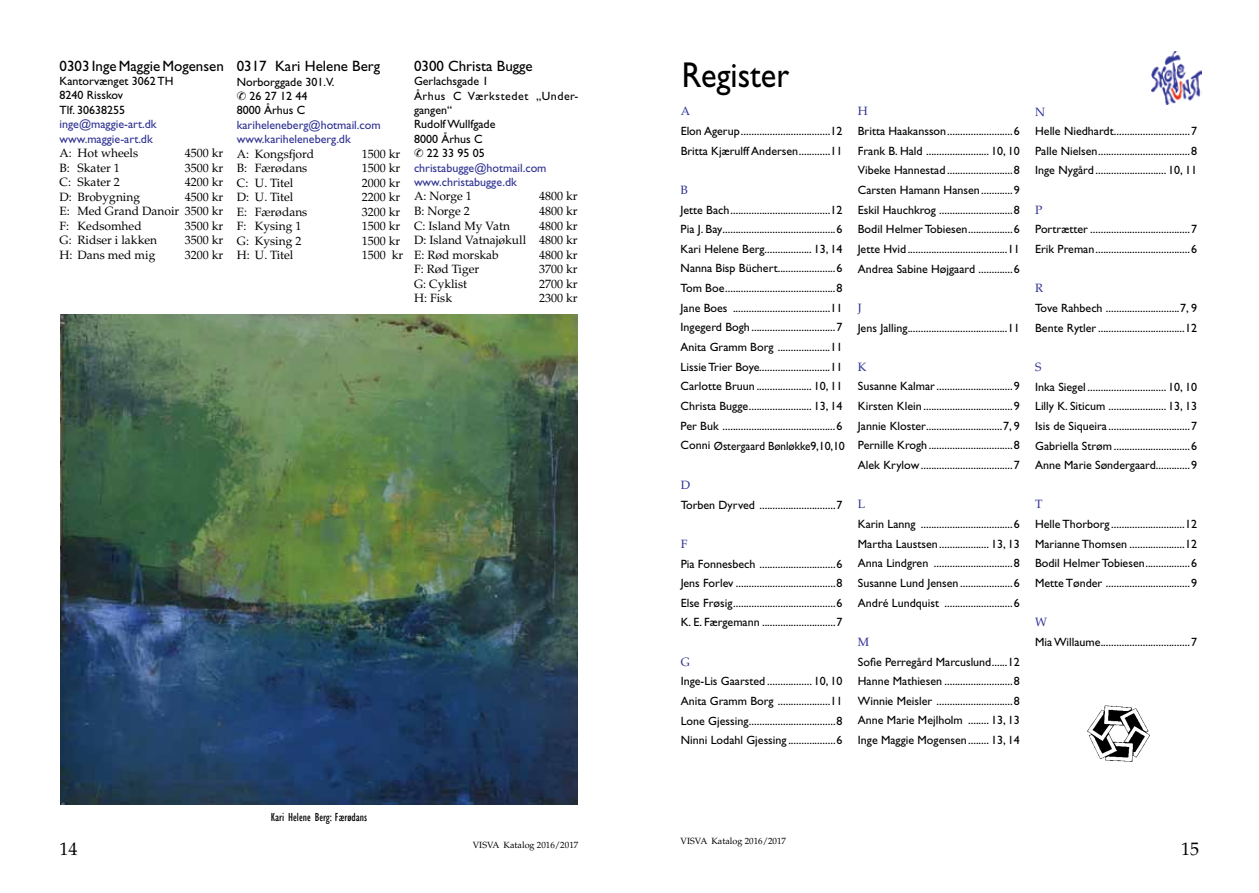
<style>
.page{position:relative;width:1259px;height:893px;background:#fff}
.page>*{position:absolute;margin:0;border:0;box-sizing:border-box;transform-origin:0 0}
.t1{font:36px "Gill Sans";color:#000;scale:.9 1}
.t2{font:18px "Palm Springs";color:#000}
.t3{font:15px "Gill Sans";color:#000}
.t4{font:12px/19.6px "Gill Sans";color:#000;text-align:justify}
.t5{font:12px/14.5px "Palm Springs";color:#000;text-align:justify}
.t6{font:12px/14.4px "Gill Sans";color:#2e3192}
.t7{font:12px "Gill Sans";letter-spacing:.045em;color:#000}
.t8{font:condensed 12px "Gill Sans";color:#000}
.t9{font:12px "Palm Springs";color:#2e3192}
.t10{font:9px "Palm Springs";color:#000}
</style>
<div class="page">
<img style="left:1151px;top:51px;width:50px;height:54px">
<img style="left:1087px;top:705px;width:63px;height:57px">
<img style="left:61px;top:314px;width:516px;height:490px">
<p class="t3" style="left:60px;top:57px;width:166px">0303 Inge Maggie Mogensen</p>
<p class="t4" style="left:60px;top:74px;width:116px;line-height:14.4px;text-align:left">Kantorvænget 3062 TH<br>8240 Risskov<br>Tlf. 30638255</p>
<p class="t6" style="left:60px;top:117px;width:99px">inge@maggie-art.dk www.maggie-art.dk</p>
<p class="t5" style="left:60px;top:146px;width:80px">A: Hot wheels</p>
<p class="t5" style="left:185px;top:146px;width:40px">4500 kr</p>
<p class="t5" style="left:60px;top:161px;width:62px">B: Skater 1</p>
<p class="t5" style="left:185px;top:161px;width:40px">3500 kr</p>
<p class="t5" style="left:60px;top:175px;width:62px">C: Skater 2</p>
<p class="t5" style="left:185px;top:175px;width:40px">4200 kr</p>
<p class="t5" style="left:60px;top:190px;width:82px">D: Brobygning</p>
<p class="t5" style="left:60px;top:190px;width:165px;text-indent:125px">4500 kr E: Med Grand Danoir 3500 kr F: Kedsomhed</p>
<p class="t5" style="left:185px;top:219px;width:40px">3500 kr</p>
<p class="t5" style="left:60px;top:233px;width:99px">G: Ridser i lakken</p>
<p class="t5" style="left:185px;top:233px;width:40px">3500 kr</p>
<p class="t5" style="left:60px;top:248px;width:97px">H: Dans med mig</p>
<p class="t5" style="left:185px;top:248px;width:40px">3200 kr</p>
<p class="t3" style="left:237px;top:58px;width:145px">0317 Kari Helene Berg</p>
<p class="t4" style="left:237px;top:72px;width:99px">Norborggade 301.V.</p>
<p class="t4" style="left:250px;top:86px;width:60px">26 27 12 44</p>
<p class="t4" style="left:237px;top:101px;width:70px">8000 Århus C</p>
<p class="t6" style="left:237px;top:118px;width:145px">kariheleneberg@hotmail.com www.kariheleneberg.dk</p>
<p class="t5" style="left:237px;top:147px;width:79px">A: Kongsfjord</p>
<p class="t5" style="left:362px;top:147px;width:40px">1500 kr</p>
<p class="t5" style="left:237px;top:161px;width:72px">B: Færødans</p>
<p class="t5" style="left:362px;top:161px;width:40px">1500 kr</p>
<p class="t5" style="left:237px;top:176px;width:58px">C: U. Titel</p>
<p class="t5" style="left:362px;top:176px;width:40px">2000 kr</p>
<p class="t5" style="left:237px;top:190px;width:58px">D: U. Titel</p>
<p class="t5" style="left:362px;top:190px;width:40px">2200 kr</p>
<p class="t5" style="left:237px;top:205px;width:72px">E: Færødans</p>
<p class="t5" style="left:362px;top:205px;width:40px">3200 kr</p>
<p class="t5" style="left:237px;top:219px;width:66px">F: Kysing 1</p>
<p class="t5" style="left:362px;top:219px;width:40px">1500 kr</p>
<p class="t5" style="left:237px;top:234px;width:66px">G: Kysing 2</p>
<p class="t5" style="left:362px;top:234px;width:40px">1500 kr</p>
<p class="t5" style="left:237px;top:248px;width:58px">H: U. Titel</p>
<p class="t5" style="left:362px;top:248px;width:43px">1500 kr</p>
<p class="t3" style="left:414px;top:57px;width:120px">0300 Christa Bugge</p>
<p class="t4" style="left:414px;top:71px;width:76px">Gerlachsgade 1</p>
<p class="t7" style="left:414px;top:89px;width:166px">Århus C Værkstedet „Under-</p>
<p class="t4" style="left:414px;top:100px;width:40px">gangen“</p>
<p class="t4" style="left:414px;top:115px;width:83px">Rudolf Wullfgade</p>
<p class="t4" style="left:414px;top:129px;width:70px">8000 Århus C</p>
<p class="t4" style="left:427px;top:143px;width:60px">22 33 95 05</p>
<p class="t6" style="left:414px;top:160px;width:134px">christabugge@hotmail.com www.christabugge.dk</p>
<p class="t5" style="left:414px;top:189px;width:59px">A: Norge 1</p>
<p class="t5" style="left:539px;top:189px;width:40px">4800 kr</p>
<p class="t5" style="left:414px;top:204px;width:57px">B: Norge 2</p>
<p class="t5" style="left:539px;top:204px;width:40px">4800 kr</p>
<p class="t5" style="left:414px;top:218px;width:97px">C: Island My Vatn</p>
<p class="t5" style="left:414px;top:218px;width:165px;text-indent:125px">4800 kr D: Island Vatnajøkull 4800 kr E: Rød morskab</p>
<p class="t5" style="left:539px;top:248px;width:40px">4800 kr</p>
<p class="t5" style="left:414px;top:262px;width:67px">F: Rød Tiger</p>
<p class="t5" style="left:539px;top:262px;width:40px">3700 kr</p>
<p class="t5" style="left:414px;top:277px;width:55px">G: Cyklist</p>
<p class="t5" style="left:539px;top:277px;width:40px">2700 kr</p>
<p class="t5" style="left:414px;top:291px;width:39px">H: Fisk</p>
<p class="t5" style="left:539px;top:291px;width:40px">2300 kr</p>
<p class="t8" style="left:271px;top:810px;width:98px">Kari Helene Berg: Færødans</p>
<h1 class="t1" style="left:681px;top:54px;width:121px">Register</h1>
<p class="t9" style="left:680px;top:104px;width:11px">A</p>
<p class="t4" style="left:680px;top:121px;width:163px">Elon Agerup..................................12<br>Britta Kjærulff Andersen............11</p>
<p class="t9" style="left:680px;top:183px;width:9px">B</p>
<p class="t4" style="left:680px;top:200px;width:166px;text-align:left">Jette Bach......................................12<br>Pia J. Bay...........................................6<br>Kari Helene Berg.................. 13, 14<br>Nanna Bisp Büchert......................6<br>Tom Boe..........................................8<br>Jane Boes .....................................11<br>Ingegerd Bogh ................................7<br>Anita Gramm Borg ....................11<br>Lissie Trier Boye...........................11<br>Carlotte Bruun ..................... 10, 11<br>Christa Bugge........................ 13, 14<br>Per Buk ...........................................6<br>Conni Østergaard Bønløkke9,10,10</p>
<p class="t9" style="left:681px;top:478px;width:11px">D</p>
<p class="t4" style="left:681px;top:495px;width:163px">Torben Dyrved .............................7</p>
<p class="t9" style="left:681px;top:537px;width:8px">F</p>
<p class="t4" style="left:681px;top:554px;width:163px">Pia Fonnesbech .............................6<br>Jens Forlev ......................................8<br>Else Frøsig.......................................6<br>K. E. Færgemann ............................7</p>
<p class="t9" style="left:681px;top:655px;width:11px">G</p>
<p class="t4" style="left:681px;top:672px;width:163px">Inge-Lis Gaarsted ................. 10, 10<br>Anita Gramm Borg ....................11<br>Lone Gjessing.................................8<br>Ninni Lodahl Gjessing ..................6</p>
<p class="t9" style="left:858px;top:104px;width:11px">H</p>
<p class="t4" style="left:858px;top:121px;width:163px">Britta Haakansson.........................6<br>Frank B. Hald ........................ 10, 10<br>Vibeke Hannestad .........................8<br>Carsten Hamann Hansen............9<br>Eskil Hauchkrog ............................8<br>Bodil Helmer Tobiesen.................6<br>Jette Hvid......................................11<br>Andrea Sabine Højgaard .............6</p>
<p class="t9" style="left:858px;top:301px;width:5px">J</p>
<p class="t4" style="left:858px;top:318px;width:163px">Jens Jalling......................................11</p>
<p class="t9" style="left:858px;top:360px;width:10px">K</p>
<p class="t4" style="left:858px;top:377px;width:163px">Susanne Kalmar.............................9<br>Kirsten Klein ..................................9<br>Jannie Kloster.............................7, 9<br>Pernille Krogh................................8<br>Alek Krylow...................................7</p>
<p class="t9" style="left:858px;top:497px;width:9px">L</p>
<p class="t4" style="left:858px;top:514px;width:163px">Karin Lanng ...................................6<br>Martha Laustsen................... 13, 13<br>Anna Lindgren ..............................8<br>Susanne Lund Jensen ....................6<br>André Lundquist ..........................6</p>
<p class="t9" style="left:858px;top:635px;width:13px">M</p>
<p class="t4" style="left:858px;top:652px;width:163px">Sofie Perregård Marcuslund......12<br>Hanne Mathiesen ..........................8<br>Winnie Meisler .............................8<br>Anne Marie Mejlholm ........ 13, 13<br>Inge Maggie Mogensen........ 13, 14</p>
<p class="t9" style="left:1035px;top:104px;width:11px">N</p>
<p class="t4" style="left:1035px;top:121px;width:163px">Helle Niedhardt.............................7<br>Palle Nielsen...................................8<br>Inge Nygård........................... 10, 11</p>
<p class="t9" style="left:1035px;top:203px;width:9px">P</p>
<p class="t4" style="left:1035px;top:220px;width:163px">Portrætter ......................................7<br>Erik Preman....................................6</p>
<p class="t9" style="left:1035px;top:281px;width:10px">R</p>
<p class="t4" style="left:1035px;top:298px;width:163px">Tove Rahbech ............................7, 9<br>Bente Rytler.................................12</p>
<p class="t9" style="left:1035px;top:360px;width:8px">S</p>
<p class="t4" style="left:1035px;top:377px;width:163px">Inka Siegel .............................. 10, 10<br>Lilly K. Siticum ...................... 13, 13<br>Isis de Siqueira ...............................7<br>Gabriella Strøm.............................6<br>Anne Marie Søndergaard.............9</p>
<p class="t9" style="left:1035px;top:497px;width:9px">T</p>
<p class="t4" style="left:1035px;top:514px;width:163px">Helle Thorborg ............................12<br>Marianne Thomsen .....................12<br>Bodil Helmer Tobiesen.................6<br>Mette Tønder ................................9</p>
<p class="t9" style="left:1035px;top:615px;width:13px">W</p>
<p class="t4" style="left:1035px;top:632px;width:163px">Mia Willaume..................................7</p>
<p class="t10" style="left:680px;top:836px;width:107px">VISVA Katalog 2016/2017</p>
<p class="t10" style="left:473px;top:839px;width:107px">VISVA Katalog 2016/2017</p>
<h2 class="t2" style="left:60px;top:838px;width:19px">14</h2>
<h2 class="t2" style="left:1181px;top:838px;width:19px">15</h2>
</div>
